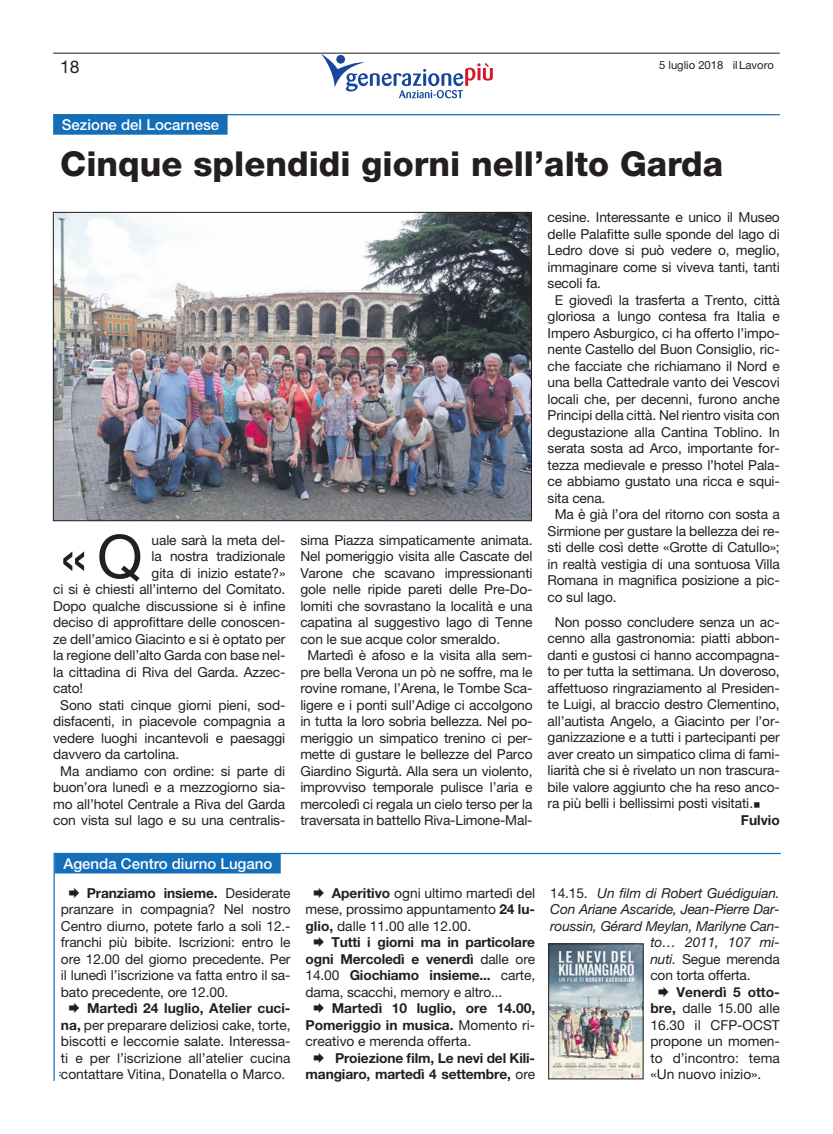
<style>
.page{position:relative;width:833px;height:1134px;background:#fff}
.page>*{position:absolute;margin:0;border:0;box-sizing:border-box;transform-origin:0 0}
.Capolettera_AAPI_-_2{font:60px "Helvetica Neue LT Pro";color:#231f20}
.Paragrafo_base_AAPI{font:800 34.38px "Helvetica Neue LT Pro";color:#231f20}
.t1{font:17.5px "Helvetica Neue LT Pro";color:#231f20}
.Incipit_-_AAPI{font:500 15px "Helvetica Neue LT Pro";color:#fff}
.Paragrafo_base_AAPI-2{font:13.75px/16.5px "Helvetica Neue LT Pro";letter-spacing:-.01em;color:#231f20;text-align:justify}
.appuntamenti-agenda{font:13.75px/16.5px "Helvetica Neue LT Pro";color:#231f20;text-align:justify}
.Capolettera_AAPI_-_2-2{font:13.75px "Helvetica Neue LT Pro";letter-spacing:-.01em;color:#231f20}
.appuntamenti-agenda-2{font:700 13.75px/16.5px "Helvetica Neue LT Pro";letter-spacing:-.01em;color:#231f20;text-align:justify}
.appuntamenti-agenda-3{font:italic 13.75px "Helvetica Neue LT Pro";letter-spacing:-.01em;color:#231f20}
.Paragrafo_base_AAPI-3{font:700 13.75px "Helvetica Neue LT Pro";color:#231f20}
.t2{font:11.25px "Helvetica Neue LT Pro";color:#231f20}
.s1{font-weight:700}
.s2{font-weight:400}
.s3{font-style:normal}
.s4{font-style:italic}
</style>
<div class="page">
<svg style="left:321px;top:54px;width:172px;height:44px"></svg>
<hr style="left:53px;top:114px;width:727px;height:1px;background:#146eb8">
<div style="left:53px;top:115px;width:175px;height:20px;background:#146eb8"></div>
<hr style="left:55px;top:853px;width:726px;height:1px;background:#146eb8">
<div style="left:55px;top:853px;width:226px;height:20px;background:#146eb8"></div>
<hr style="left:54px;top:853px;width:1px;height:228px;background:#146eb8">
<img style="left:550px;top:946px;width:91px;height:131px">
<div style="left:548px;top:944px;width:95px;height:135px;border:1px solid #231f20"></div>
<img style="left:55px;top:214px;width:474px;height:305px">
<div style="left:53px;top:212px;width:478px;height:309px;border:1px solid #231f20"></div>
<hr style="left:53px;top:53px;width:727px;height:1px;background:#231f20">
<p class="t1" style="left:60px;top:56px;width:21px">18</p>
<p class="t2" style="left:659px;top:58px;width:116px">5 luglio 2018 il Lavoro</p>
<p class="Incipit_-_AAPI" style="left:62px;top:115px;width:159px">Sezione del Locarnese</p>
<p class="Paragrafo_base_AAPI" style="left:60px;top:143px;width:664px">Cinque splendidi giorni nell’alto Garda</p>
<p class="Capolettera_AAPI_-_2" style="left:60px;top:521px;width:84px">«Q</p>
<p class="Capolettera_AAPI_-_2-2" style="left:152px;top:532px;width:135px">uale sarà la meta del-</p>
<p class="Capolettera_AAPI_-_2-2" style="left:152px;top:548px;width:135px">la nostra tradizionale</p>
<p class="Capolettera_AAPI_-_2-2" style="left:152px;top:565px;width:135px">gita di inizio estate?»</p>
<p class="Capolettera_AAPI_-_2-2" style="left:53px;top:581px;width:234px">ci si è chiesti all’interno del Comitato.</p>
<p class="Capolettera_AAPI_-_2-2" style="left:53px;top:598px;width:234px">Dopo qualche discussione si è infine</p>
<p class="Capolettera_AAPI_-_2-2" style="left:53px;top:614px;width:234px">deciso di approfittare delle conoscen-</p>
<p class="Capolettera_AAPI_-_2-2" style="left:53px;top:631px;width:234px">ze dell’amico Giacinto e si è optato per</p>
<p class="Capolettera_AAPI_-_2-2" style="left:53px;top:647px;width:234px">la regione dell’alto Garda con base nel-</p>
<p class="Capolettera_AAPI_-_2-2" style="left:53px;top:664px;width:234px">la cittadina di Riva del Garda. Azzec-</p>
<p class="Capolettera_AAPI_-_2-2" style="left:53px;top:680px;width:32px">cato!</p>
<p class="Paragrafo_base_AAPI-2" style="left:53px;top:697px;width:234px;text-indent:7px">Sono stati cinque giorni pieni, sod&shy;disfacenti, in piacevole compagnia a vedere luoghi incantevoli e paesaggi davvero da cartolina.</p>
<p class="Paragrafo_base_AAPI-2" style="left:53px;top:763px;width:234px;text-align:center">Ma andiamo con ordine: si parte di buon’ora lunedì e a mezzogiorno sia&shy;mo all’hotel Centrale a Riva del Garda con vista sul lago e su una centralis-</p>
<p class="Paragrafo_base_AAPI-2" style="left:300px;top:532px;width:234px">sima Piazza simpaticamente animata.<br>Nel pomeriggio visita alle Cascate del Varone che scavano impressionanti gole nelle ripide pareti delle Pre-Do&shy;lomiti che sovrastano la località e una capatina al suggestivo lago di Tenne con le sue acque color smeraldo.</p>
<p class="Paragrafo_base_AAPI-2" style="left:300px;top:647px;width:234px;text-align:center">Martedì è afoso e la visita alla sem&shy;pre bella Verona un pò ne soffre, ma le rovine romane, l’Arena, le Tombe Sca&shy;ligere e i ponti sull’Adige ci accolgono in tutta la loro sobria bellezza. Nel po&shy;meriggio un simpatico trenino ci per&shy;mette di gustare le bellezze del Parco Giardino Sigurtà. Alla sera un violento, improvviso temporale pulisce l’aria e mercoledì ci regala un cielo terso per la traversata in battello Riva-Limone-Mal-</p>
<p class="Paragrafo_base_AAPI-2" style="left:547px;top:209px;width:234px">cesine. Interessante e unico il Museo delle Palafitte sulle sponde del lago di Ledro dove si può vedere o, meglio, immaginare come si viveva tanti, tanti secoli fa.</p>
<p class="Paragrafo_base_AAPI-2" style="left:547px;top:291px;width:234px;text-indent:7px">E giovedì la trasferta a Trento, città gloriosa a lungo contesa fra Italia e Impero Asburgico, ci ha offerto l’impo&shy;nente Castello del Buon Consiglio, ric&shy;che facciate che richiamano il Nord e una bella Cattedrale vanto dei Vescovi locali che, per decenni, furono anche Principi della città. Nel rientro visita con degustazione alla Cantina Toblino. In serata sosta ad Arco, importante for&shy;tezza medievale e presso l’hotel Pala&shy;ce abbiamo gustato una ricca e squi&shy;sita cena.</p>
<p class="Paragrafo_base_AAPI-2" style="left:547px;top:506px;width:234px;text-indent:7px">Ma è già l’ora del ritorno con sosta a Sirmione per gustare la bellezza dei re&shy;sti delle così dette «Grotte di Catullo»; in realtà vestigia di una sontuosa Villa Romana in magnifica posizione a pic&shy;co sul lago.</p>
<p class="Paragrafo_base_AAPI-2" style="left:547px;top:613px;width:234px;text-indent:7px">Non posso concludere senza un ac&shy;cenno alla gastronomia: piatti abbon&shy;danti e gustosi ci hanno accompagna&shy;to per tutta la settimana. Un doveroso, affettuoso ringraziamento al Presiden&shy;te Luigi, al braccio destro Clementino, all’autista Angelo, a Giacinto per l’or&shy;ganizzazione e a tutti i partecipanti per aver creato un simpatico clima di fami&shy;liarità che si è rivelato un non trascura&shy;bile valore aggiunto che ha reso anco&shy;ra più belli i bellissimi posti visitati.○</p>
<p class="Paragrafo_base_AAPI-3" style="left:741px;top:811px;width:40px">Fulvio</p>
<p class="Incipit_-_AAPI" style="left:63px;top:854px;width:210px">Agenda Centro diurno Lugano</p>
<p class="appuntamenti-agenda" style="left:61px;top:884px;width:231px;text-indent:7px">◻ <span class="s1">Pranziamo insieme.</span> Desiderate pranzare in compagnia? Nel nostro Centro diurno, potete farlo a soli 12.- franchi più bibite. Iscrizioni: entro le ore 12.00 del giorno precedente. Per il lunedì l’iscrizione va fatta entro il sa&shy;bato precedente, ore 12.00.</p>
<p class="appuntamenti-agenda" style="left:61px;top:1000px;width:231px;text-align:center">◻ <span class="s1">Martedì 24 luglio, Atelier cuci&shy;na,</span> per preparare deliziosi cake, torte, biscotti e leccornie salate. Interessa&shy;ti e per l’iscrizione all’atelier cucina contattare Vitina, Donatella o Marco.</p>
<p class="appuntamenti-agenda" style="left:305px;top:884px;width:231px;text-indent:7px">◻ <span class="s1">Aperitivo</span> ogni ultimo martedì del mese, prossimo appuntamento <span class="s1">24 lu&shy;glio,</span> dalle 11.00 alle 12.00.</p>
<p class="appuntamenti-agenda-2" style="left:305px;top:933px;width:231px;text-indent:7px">◻ Tutti i giorni ma in particolare ogni Mercoledì e venerdì <span class="s2">dalle ore 14.00</span> Giochiamo insieme... <span class="s2">carte, dama, scacchi, memory e altro...</span></p>
<p class="appuntamenti-agenda-2" style="left:305px;top:999px;width:231px;text-indent:7px">◻ Martedì 10 luglio, ore 14.00, Pomeriggio in musica. <span class="s2">Momento ri&shy;creativo e merenda offerta.</span></p>
<p class="appuntamenti-agenda-2" style="left:305px;top:1049px;width:231px;text-align:center">◻ Proiezione film, Le nevi del Kili&shy;mangiaro, martedì 4 settembre, <span class="s2">ore</span></p>
<p class="appuntamenti-agenda-3" style="left:550px;top:884px;width:231px"><span class="s3">14.15.</span> Un film di Robert Guédiguian.</p>
<p class="appuntamenti-agenda-3" style="left:550px;top:901px;width:231px">Con Ariane Ascaride, Jean-Pierre Dar-</p>
<p class="appuntamenti-agenda-3" style="left:550px;top:917px;width:231px">roussin, Gérard Meylan, Marilyne Can-</p>
<p class="appuntamenti-agenda-3" style="left:650px;top:934px;width:131px">to… 2011, 107 mi-</p>
<p class="appuntamenti-agenda" style="left:650px;top:950px;width:131px"><span class="s4">nuti.</span> Segue merenda</p>
<p class="appuntamenti-agenda" style="left:650px;top:967px;width:102px">con torta offerta.</p>
<p class="appuntamenti-agenda" style="left:650px;top:983px;width:131px;text-align:center">◻ <span class="s1">Venerdì 5 otto&shy;bre,</span> dalle 15.00 alle<br>16.30 il CFP-OCST propone un momen&shy;to d’incontro: tema</p>
<p class="t2" style="left:50px;top:1077px;width:8px;rotate:-90deg">..</p>
<p class="appuntamenti-agenda" style="left:650px;top:1066px;width:113px">«Un nuovo inizio».</p>
</div>
